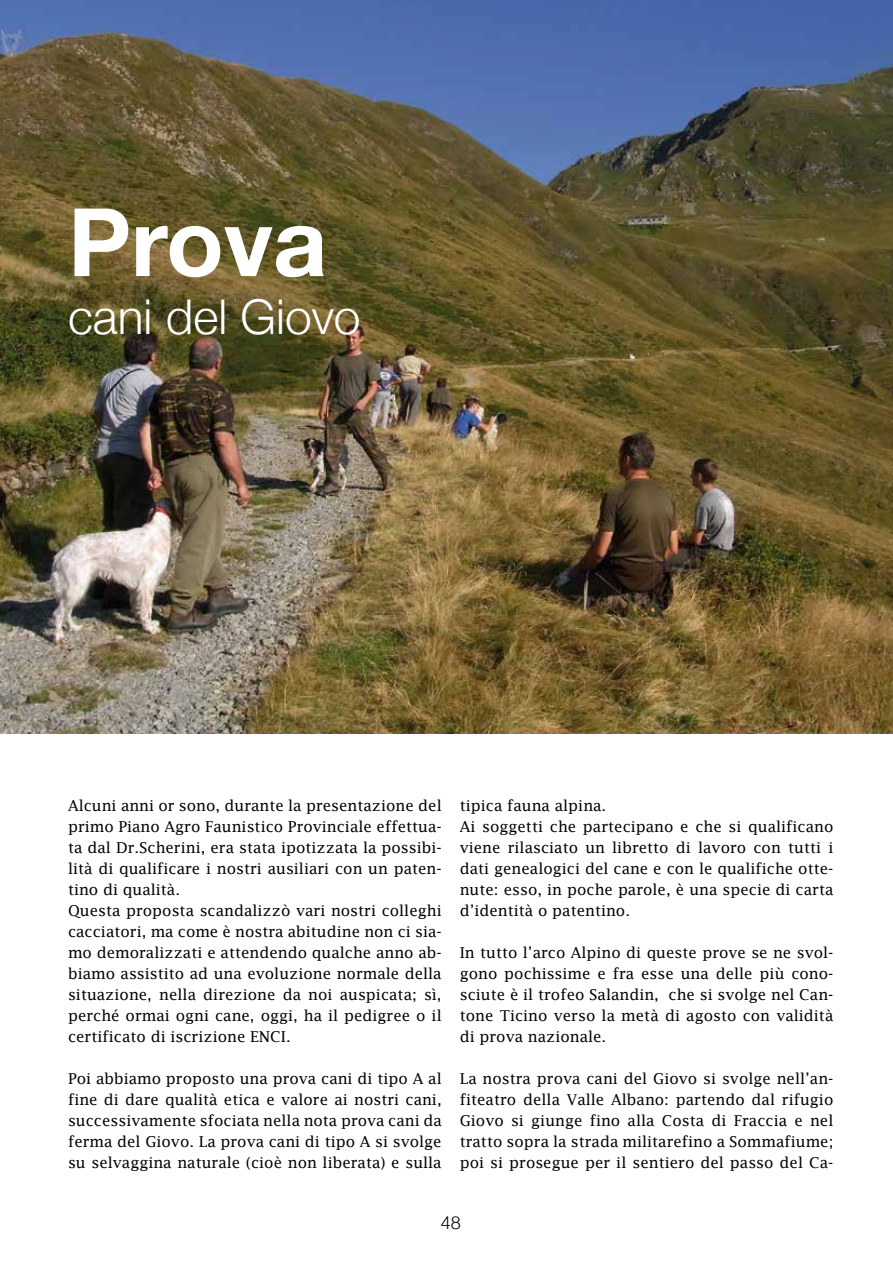
<style>
.page{position:relative;width:893px;height:1263px;background:#fff}
.page>*{position:absolute;margin:0;border:0;box-sizing:border-box;transform-origin:0 0}
.t1{font:700 94.5px "Helvetica Neue";color:#fff}
.t2{font:300 48px "Helvetica Neue";color:#fff}
.t3{font:300 18px "Helvetica Neue";color:#000}
.t4{font:15px/21px "Lucida Fax";color:#000;text-align:justify}
</style>
<div class="page">
<img style="left:0;top:0;width:893px;height:733px">
<h1 class="t1" style="left:68px;top:168px;width:261px">Prova</h1>
<h2 class="t2" style="left:68px;top:278px;width:294px">cani del Giovo</h2>
<p class="t4" style="left:68px;top:795px;width:375px;text-align:left">Alcuni anni or sono, durante la presentazione del primo Piano Agro Faunistico Provinciale effettua&shy;ta dal Dr.Scherini, era stata ipotizzata la possibi&shy;lità di qualificare i nostri ausiliari con un paten&shy;tino di qualità.<br>Questa proposta scandalizzò vari nostri colleghi cacciatori, ma come è nostra abitudine non ci sia&shy;mo demoralizzati e attendendo qualche anno ab&shy;biamo assistito ad una evoluzione normale della situazione, nella direzione da noi auspicata; sì, perché ormai ogni cane, oggi, ha il pedigree o il certificato di iscrizione ENCI.</p>
<p class="t4" style="left:68px;top:1068px;width:375px">Poi abbiamo proposto una prova cani di tipo A al fine di dare qualità etica e valore ai nostri cani, successivamente sfociata nella nota prova cani da ferma del Giovo. La prova cani di tipo A si svolge su selvaggina naturale (cioè non liberata) e sulla</p>
<p class="t4" style="left:460px;top:795px;width:375px;text-align:left">tipica fauna alpina.<br>Ai soggetti che partecipano e che si qualificano viene rilasciato un libretto di lavoro con tutti i dati genealogici del cane e con le qualifiche otte&shy;nute: esso, in poche parole, è una specie di carta d’identità o patentino.</p>
<p class="t4" style="left:460px;top:942px;width:375px">In tutto l’arco Alpino di queste prove se ne svol&shy;gono pochissime e fra esse una delle più cono&shy;sciute è il trofeo Salandin, che si svolge nel Can&shy;tone Ticino verso la metà di agosto con validità di prova nazionale.</p>
<p class="t4" style="left:460px;top:1068px;width:375px">La nostra prova cani del Giovo si svolge nell’an&shy;fiteatro della Valle Albano: partendo dal rifugio Giovo si giunge fino alla Costa di Fraccia e nel tratto sopra la strada militarefino a Sommafiume; poi si prosegue per il sentiero del passo del Ca-</p>
<p class="t3" style="left:441px;top:1208px;width:22px">48</p>
</div>
